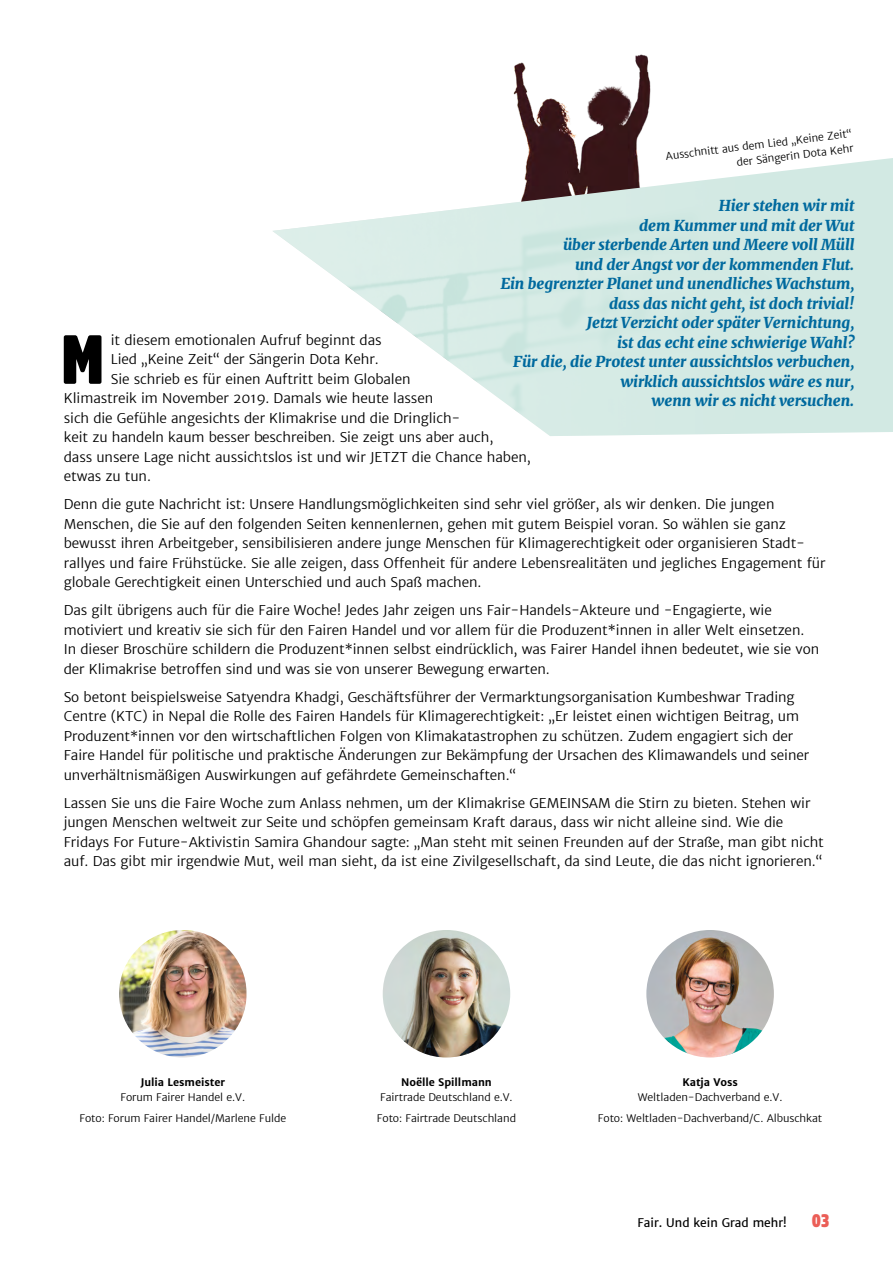
<style>
.page{position:relative;width:893px;height:1263px;background:#fff}
.page>*{position:absolute;margin:0;border:0;box-sizing:border-box;transform-origin:0 0}
.t1{font:900 68.55px "Amsi Pro Condensed";color:#000}
.t2{font:900 18px "Amsi Pro Condensed";color:#eb5e57}
.t3{font:italic 900 15px/19.5px "Merriweather";letter-spacing:-.005em;color:#00699e;text-align:right}
.t4{font:300 13.5px/19.5px "Merriweather Sans";letter-spacing:-.005em;color:#000}
.t5{font:12px "Merriweather Sans";color:#000}
.t6{font:300 10.5px/21px "Merriweather Sans";letter-spacing:-.005em;color:#000;text-align:center}
.t7{font:700 10.5px "Merriweather Sans";letter-spacing:-.005em;color:#000}
</style>
<div class="page">
<img style="left:513px;top:54px;width:138px;height:103px">
<img style="left:119px;top:930px;width:128px;height:127px;border-radius:64px">
<img style="left:383px;top:930px;width:127px;height:127px;border-radius:64px">
<img style="left:646px;top:930px;width:128px;height:127px;border-radius:64px">
<img style="left:273px;top:157px;width:620px;height:279px">
<p class="t6" style="left:665px;top:148px;width:189px;line-height:15px;text-align:right;rotate:-7deg">Ausschnitt aus dem Lied „Keine Zeit“ der Sängerin Dota Kehr</p>
<p class="t3" style="left:501px;top:195px;width:355px">Hier stehen wir mit<br>dem Kummer und mit der Wut<br>über sterbende Arten und Meere voll Müll<br>und der Angst vor der kommenden Flut.<br>Ein begrenzter Planet und unendliches Wachstum, dass das nicht geht, ist doch trivial!<br>Jetzt Verzicht oder später Vernichtung,<br>ist das echt eine schwierige Wahl?<br>Für die, die Protest unter aussichtslos verbuchen, wirklich aussichtslos wäre es nur,<br>wenn wir es nicht versuchen.</p>
<h1 class="t1" style="left:61px;top:306px;width:44px">M</h1>
<p class="t4" style="left:111px;top:330px;width:272px">it diesem emotionalen Aufruf beginnt das</p>
<p class="t4" style="left:111px;top:350px;width:269px">Lied „Keine Zeit“ der Sängerin Dota Kehr.</p>
<p class="t4" style="left:111px;top:369px;width:301px">Sie schrieb es für einen Auftritt beim Globalen</p>
<p class="t4" style="left:64px;top:389px;width:371px">Klimastreik im November 2019. Damals wie heute lassen</p>
<p class="t4" style="left:64px;top:408px;width:398px">sich die Gefühle angesichts der Klimakrise und die Dringlich-</p>
<p class="t4" style="left:64px;top:428px;width:431px">keit zu handeln kaum besser beschreiben. Sie zeigt uns aber auch,</p>
<p class="t4" style="left:64px;top:447px;width:468px">dass unsere Lage nicht aussichtslos ist und wir JETZT die Chance haben,</p>
<p class="t4" style="left:64px;top:466px;width:89px">etwas zu tun.</p>
<p class="t4" style="left:64px;top:494px;width:763px">Denn die gute Nachricht ist: Unsere Handlungsmöglichkeiten sind sehr viel größer, als wir denken. Die jungen Menschen, die Sie auf den folgenden Seiten kennenlernen, gehen mit gutem Beispiel voran. So wählen sie ganz bewusst ihren Arbeitgeber, sensibilisieren andere junge Menschen für Klimagerechtigkeit oder organisieren Stadt&shy;rallyes und faire Frühstücke. Sie alle zeigen, dass Offenheit für andere Lebensrealitäten und jegliches Engagement für globale Gerechtigkeit einen Unterschied und auch Spaß machen.</p>
<p class="t4" style="left:64px;top:600px;width:757px">Das gilt übrigens auch für die Faire Woche! Jedes Jahr zeigen uns Fair-Handels-Akteure und -Engagierte, wie motiviert und kreativ sie sich für den Fairen Handel und vor allem für die Produzent*innen in aller Welt einsetzen.<br>In dieser Broschüre schildern die Produzent*innen selbst eindrücklich, was Fairer Handel ihnen bedeutet, wie sie von der Klimakrise betroffen sind und was sie von unserer Bewegung erwarten.</p>
<p class="t4" style="left:64px;top:687px;width:747px">So betont beispielsweise Satyendra Khadgi, Geschäftsführer der Vermarktungsorganisation Kumbeshwar Trading Centre (KTC) in Nepal die Rolle des Fairen Handels für Klimagerechtigkeit: „Er leistet einen wichtigen Beitrag, um Produzent*innen vor den wirtschaftlichen Folgen von Klimakatastrophen zu schützen. Zudem engagiert sich der Faire Handel für politische und praktische Änderungen zur Bekämpfung der Ursachen des Klimawandels und seiner unverhältnismäßigen Auswirkungen auf gefährdete Gemeinschaften.“</p>
<p class="t4" style="left:64px;top:793px;width:762px">Lassen Sie uns die Faire Woche zum Anlass nehmen, um der Klimakrise GEMEINSAM die Stirn zu bieten. Stehen wir jungen Menschen weltweit zur Seite und schöpfen gemeinsam Kraft daraus, dass wir nicht alleine sind. Wie die Fridays For Future-Aktivistin Samira Ghandour sagte: „Man steht mit seinen Freunden auf der Straße, man gibt nicht auf. Das gibt mir irgendwie Mut, weil man sieht, da ist eine Zivilgesellschaft, da sind Leute, die das nicht ignorieren.“</p>
<p class="t7" style="left:140px;top:1075px;width:86px">Julia Lesmeister</p>
<p class="t6" style="left:80px;top:1087px;width:208px">Forum Fairer Handel e.V.<br>Foto: Forum Fairer Handel/Marlene Fulde</p>
<p class="t7" style="left:401px;top:1075px;width:92px">Noëlle Spillmann</p>
<p class="t6" style="left:377px;top:1087px;width:141px">Fairtrade Deutschland e.V.<br>Foto: Fairtrade Deutschland</p>
<p class="t7" style="left:682px;top:1075px;width:57px">Katja Voss</p>
<p class="t6" style="left:598px;top:1087px;width:226px">Weltladen-Dachverband e.V.<br>Foto: Weltladen-Dachverband/C. Albuschkat</p>
<p class="t5" style="left:638px;top:1215px;width:151px">Fair. Und kein Grad mehr!</p>
<h2 class="t2" style="left:812px;top:1207px;width:19px">03</h2>
</div>
